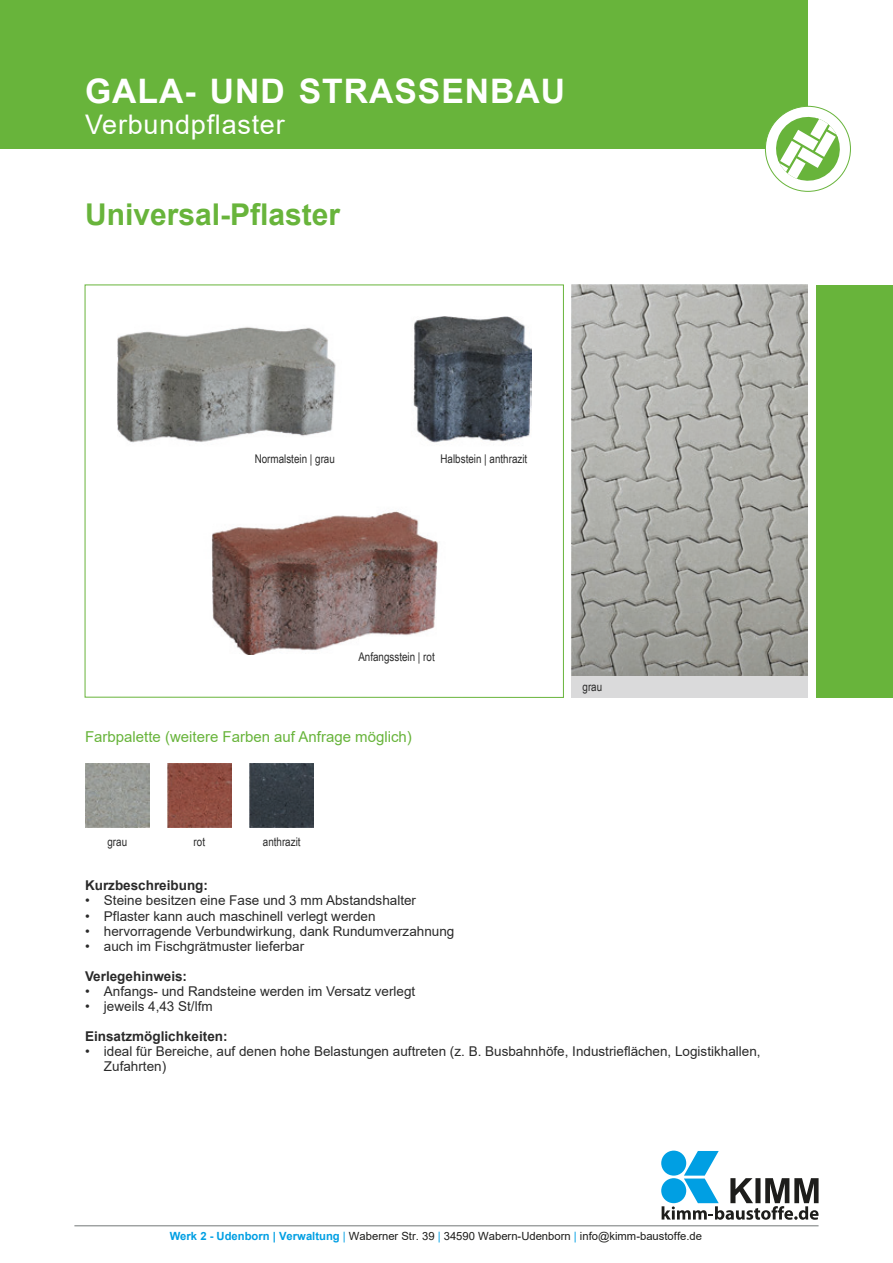
<style>
.page{position:relative;width:893px;height:1263px;background:#fff}
.page>*{position:absolute;margin:0;border:0;box-sizing:border-box;transform-origin:0 0}
.t1{font:700 33.75px "Arial";letter-spacing:.03em;color:#fff}
.t2{font:700 30px "Arial";color:#68b43b}
.t3{font:27px "Arial";letter-spacing:.03em;color:#fff}
.t4{font:15px "Arial";color:#68b43b}
.t5{font:13.5px/15.1px "Arial";color:#2a2a2a}
.t6{font:700 13.5px "Arial";color:#2a2a2a}
.t7{font:12px "Arial Narrow";color:#2a2a2a}
.t8{font:11.25px "Arial";color:#1d1d1b}
.s1{font-weight:700;color:#009fe3}
.s2{color:#009fe3}
</style>
<div class="page">
<div style="left:0;top:0;width:808px;height:149px;background:#68b43b"></div>
<img style="left:250px;top:764px;width:64px;height:64px">
<img style="left:167px;top:764px;width:65px;height:64px">
<img style="left:85px;top:764px;width:64px;height:64px">
<img style="left:572px;top:285px;width:236px;height:391px">
<svg style="left:84px;top:284px;width:480px;height:414px"></svg>
<div style="left:816px;top:285px;width:77px;height:412px;background:#68b43b"></div>
<div style="left:572px;top:676px;width:236px;height:21px;background:#dadadb"></div>
<svg style="left:765px;top:106px;width:85px;height:85px"></svg>
<svg style="left:771px;top:112px;width:73px;height:73px"></svg>
<hr style="left:74px;top:1225px;width:745px;height:1px;background:#737878">
<svg style="left:661px;top:1150px;width:25px;height:25px"></svg>
<svg style="left:662px;top:1151px;width:157px;height:69px"></svg>
<h1 class="t1" style="left:85px;top:67px;width:482px">GALA- UND STRASSENBAU</h1>
<h3 class="t3" style="left:85px;top:106px;width:201px">Verbundpflaster</h3>
<h2 class="t2" style="left:85px;top:193px;width:257px">Universal-Pflaster</h2>
<p class="t7" style="left:255px;top:450px;width:82px">Normalstein | grau</p>
<p class="t7" style="left:441px;top:450px;width:88px">Halbstein | anthrazit</p>
<p class="t7" style="left:358px;top:648px;width:78px">Anfangsstein | rot</p>
<p class="t4" style="left:85px;top:727px;width:328px">Farbpalette (weitere Farben auf Anfrage möglich)</p>
<p class="t7" style="left:583px;top:678px;width:21px">grau</p>
<p class="t7" style="left:107px;top:833px;width:21px">grau</p>
<p class="t7" style="left:194px;top:833px;width:13px">rot</p>
<p class="t7" style="left:263px;top:833px;width:39px">anthrazit</p>
<p class="t6" style="left:85px;top:876px;width:125px">Kurzbeschreibung:</p>
<p class="t5" style="left:85px;top:893px;width:333px">• Steine besitzen eine Fase und 3 mm Abstandshalter</p>
<p class="t5" style="left:85px;top:908px;width:292px">• Pflaster kann auch maschinell verlegt werden</p>
<p class="t5" style="left:85px;top:923px;width:371px">• hervorragende Verbundwirkung, dank Rundumverzahnung</p>
<p class="t5" style="left:85px;top:938px;width:221px">• auch im Fischgrätmuster lieferbar</p>
<p class="t6" style="left:85px;top:966px;width:104px">Verlegehinweis:</p>
<p class="t5" style="left:85px;top:983px;width:332px">• Anfangs- und Randsteine werden im Versatz verlegt</p>
<p class="t5" style="left:85px;top:998px;width:129px">• jeweils 4,43 St/lfm</p>
<p class="t6" style="left:85px;top:1027px;width:144px">Einsatzmöglichkeiten:</p>
<p class="t5" style="left:104px;top:1044px;width:658px;text-indent:-19px">• ideal für Bereiche, auf denen hohe Belastungen auftreten (z. B. Busbahnhöfe, Industrieflächen, Logistikhallen,<br>Zufahrten)</p>
<p class="t8" style="left:170px;top:1228px;width:534px"><span class="s1">Werk 2 - Udenborn | Verwaltung</span> <span class="s2">|</span> Waberner Str. 39 <span class="s2">|</span> 34590 Wabern-Udenborn <span class="s2">|</span> info@kimm-baustoffe.de</p>
</div>
